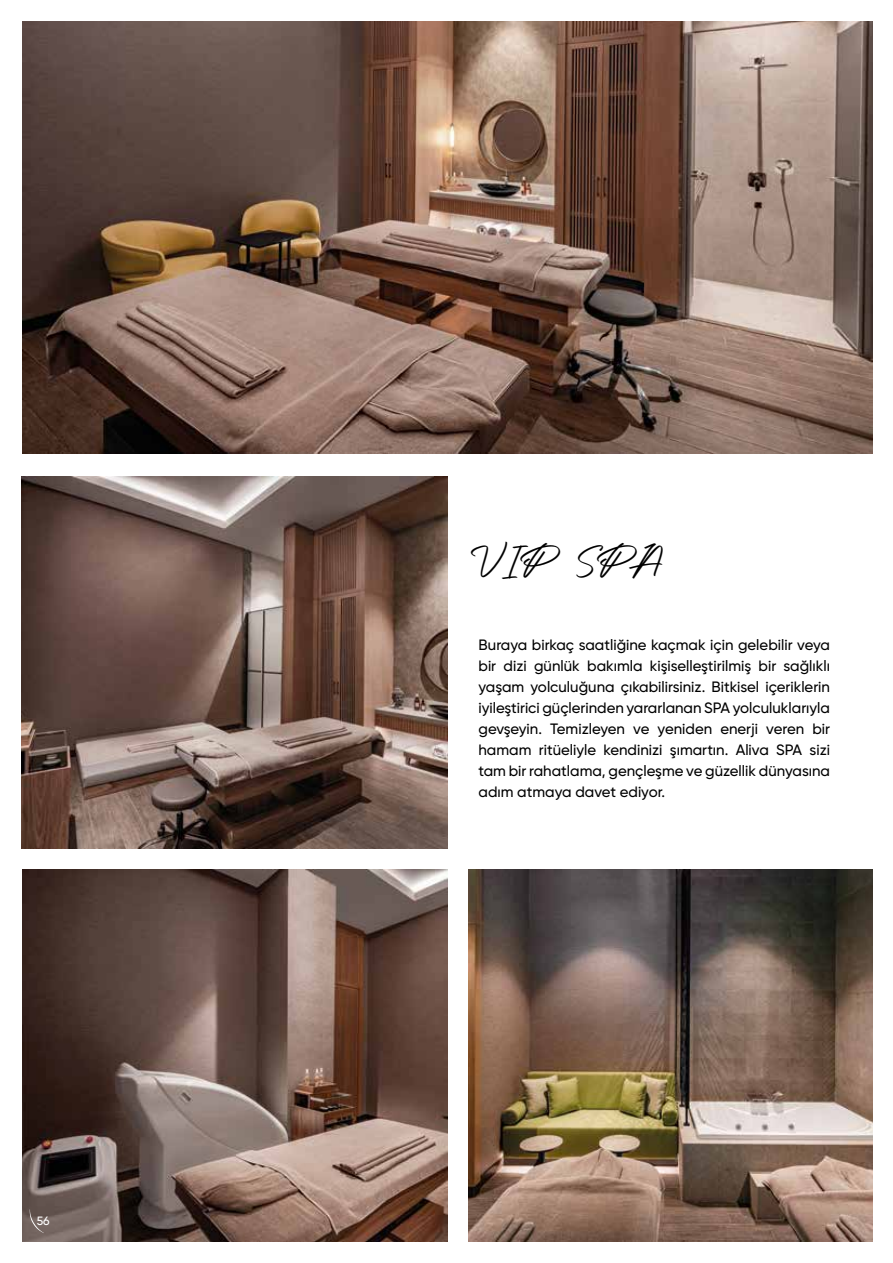
<style>
.page{position:relative;width:893px;height:1263px;background:#fff}
.page>*{position:absolute;margin:0;border:0;box-sizing:border-box;transform-origin:0 0}
.t1{font:45px "Authentic Signature";color:#000}
.t2{font:500 15px/21px "Gilroy";color:#000;text-align:justify}
.t3{font:500 12px "Gilroy";color:#fff}
</style>
<div class="page">
<img style="left:21px;top:476px;width:426px;height:372px">
<img style="left:469px;top:870px;width:404px;height:372px">
<img style="left:22px;top:21px;width:851px;height:433px">
<img style="left:22px;top:870px;width:425px;height:372px">
<svg style="left:30px;top:1209px;width:14px;height:24px"></svg>
<p class="t3" style="left:37px;top:1213px;width:14px">56</p>
<h1 class="t1" style="left:478px;top:536px;width:186px">VIP SPA</h1>
<p class="t2" style="left:478px;top:634px;width:353px">Buraya birkaç saatliğine kaçmak için gelebilir veya bir dizi günlük bakımla kişiselleştirilmiş bir sağlıklı yaşam yolculuğuna çıkabilirsiniz. Bitkisel içeriklerin iyileştirici güçlerinden yararlanan SPA yolculuklarıyla gevşeyin. Temizleyen ve yeniden enerji veren bir hamam ritüeliyle kendinizi şımartın. Aliva SPA sizi tam bir rahatlama, gençleşme ve güzellik dünyasına adım atmaya davet ediyor.</p>
</div>
